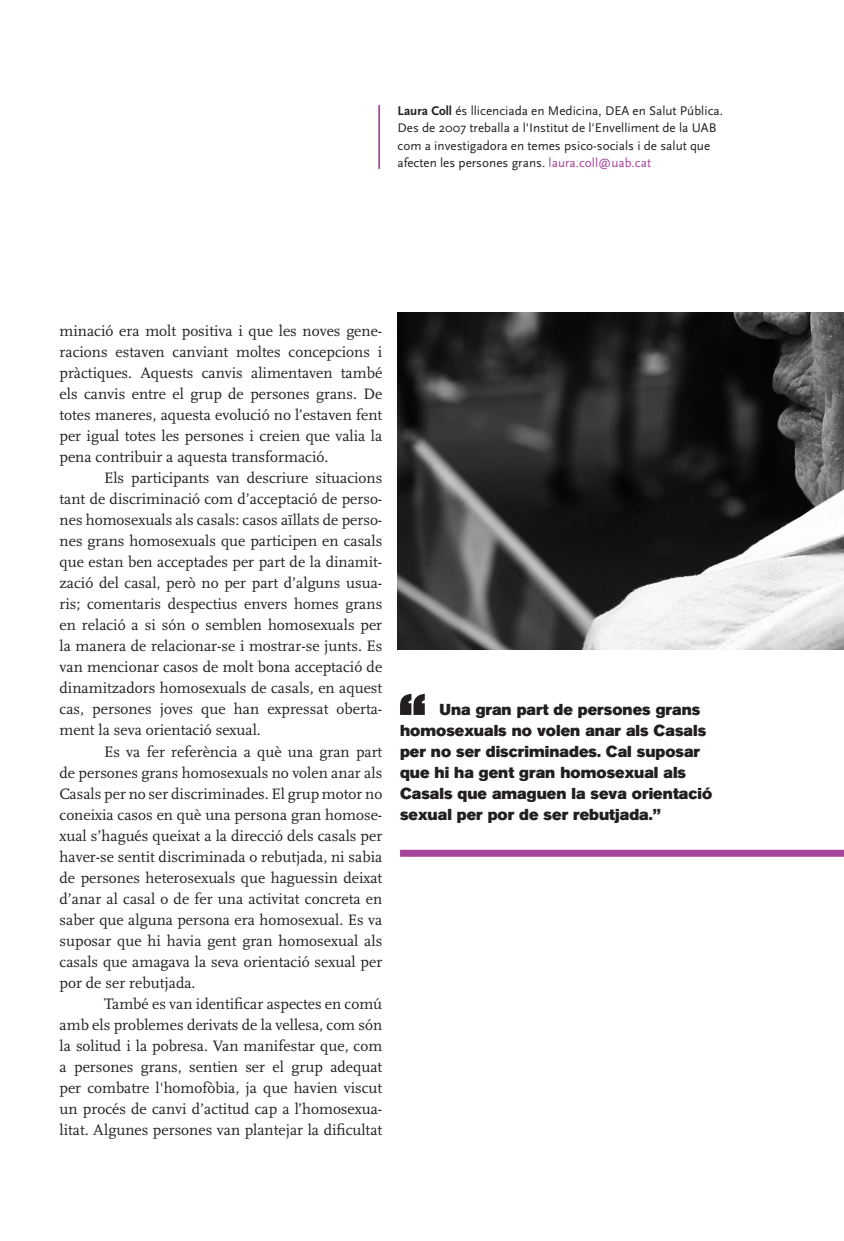
<style>
.page{position:relative;width:844px;height:1241px;background:#fff}
.page>*{position:absolute;margin:0;border:0;box-sizing:border-box;transform-origin:0 0}
.ARTICULOS_Texto_para{font:15.75px/21px "Scala";color:#231f20;text-align:justify}
.ARTICULOS_Texto_prim{font:15.75px/21px "Scala";color:#231f20;text-align:justify}
.DESTACADOS_destacado{font:15.75px/21px "Akzidenz Grotesk BQ Super";color:#231f20}
.ARTICULOS_biografia{font:13.12px/17.5px "Scala Sans";color:#231f20}
.s1{font-weight:700}
.s2{color:#a54499}
</style>
<div class="page">
<hr style="left:378px;top:105px;width:2px;height:64px;background:#a54499">
<div style="left:400px;top:849px;width:443px;height:7px;background:#a54499"></div>
<svg style="left:400px;top:693px;width:25px;height:22px"></svg>
<img style="left:397px;top:312px;width:446px;height:337px">
<p class="ARTICULOS_biografia" style="left:397px;top:102px;width:327px"><span class="s1">Laura Coll</span> és llicenciada en Medicina, DEA en Salut Pública.<br>Des de 2007 treballa a l'Institut de l'Envelliment de la UAB com a investigadora en temes psico-socials i de salut que afecten les persones grans. <span class="s2">laura.coll@uab.cat</span></p>
<p class="ARTICULOS_Texto_prim" style="left:60px;top:321px;width:324px">minació era molt positiva i que les noves gene&shy;racions estaven canviant moltes concepcions i pràctiques. Aquests canvis alimentaven també els canvis entre el grup de persones grans. De totes maneres, aquesta evolució no l’estaven fent per igual totes les persones i creien que valia la pena contribuir a aquesta transformació.</p>
<p class="ARTICULOS_Texto_para" style="left:60px;top:468px;width:324px;text-indent:45px">Els participants van descriure situacions tant de discriminació com d’acceptació de perso&shy;nes homosexuals als casals: casos aïllats de perso&shy;nes grans homosexuals que participen en casals que estan ben acceptades per part de la dinamit&shy;zació del casal, però no per part d’alguns usua&shy;ris; comentaris despectius envers homes grans en relació a si són o semblen homosexuals per la manera de relacionar-se i mostrar-se junts. Es van mencionar casos de molt bona acceptació de dinamitzadors homosexuals de casals, en aquest cas, persones joves que han expressat oberta&shy;ment la seva orientació sexual.</p>
<p class="ARTICULOS_Texto_para" style="left:60px;top:741px;width:324px;text-indent:45px">Es va fer referència a què una gran part de persones grans homosexuals no volen anar als Casals per no ser discriminades. El grup motor no coneixia casos en què una persona gran homose&shy;xual s’hagués queixat a la direcció dels casals per haver-se sentit discriminada o rebutjada, ni sabia de persones heterosexuals que haguessin deixat d’anar al casal o de fer una activitat concreta en saber que alguna persona era homosexual. Es va suposar que hi havia gent gran homosexual als casals que amagava la seva orientació sexual per por de ser rebutjada.</p>
<p class="ARTICULOS_Texto_para" style="left:60px;top:993px;width:324px;text-indent:45px">També es van identificar aspectes en comú amb els problemes derivats de la vellesa, com són la solitud i la pobresa. Van manifestar que, com a persones grans, sentien ser el grup adequat per combatre l'homofòbia, ja que havien viscut un procés de canvi d’actitud cap a l’homosexua&shy;litat. Algunes persones van plantejar la dificultat</p>
<p class="DESTACADOS_destacado" style="left:400px;top:699px;width:314px;text-indent:39px">Una gran part de persones grans homosexuals no volen anar als Casals per no ser discriminades. Cal suposar que hi ha gent gran homosexual als Casals que amaguen la seva orientació sexual per por de ser rebutjada.”</p>
</div>
